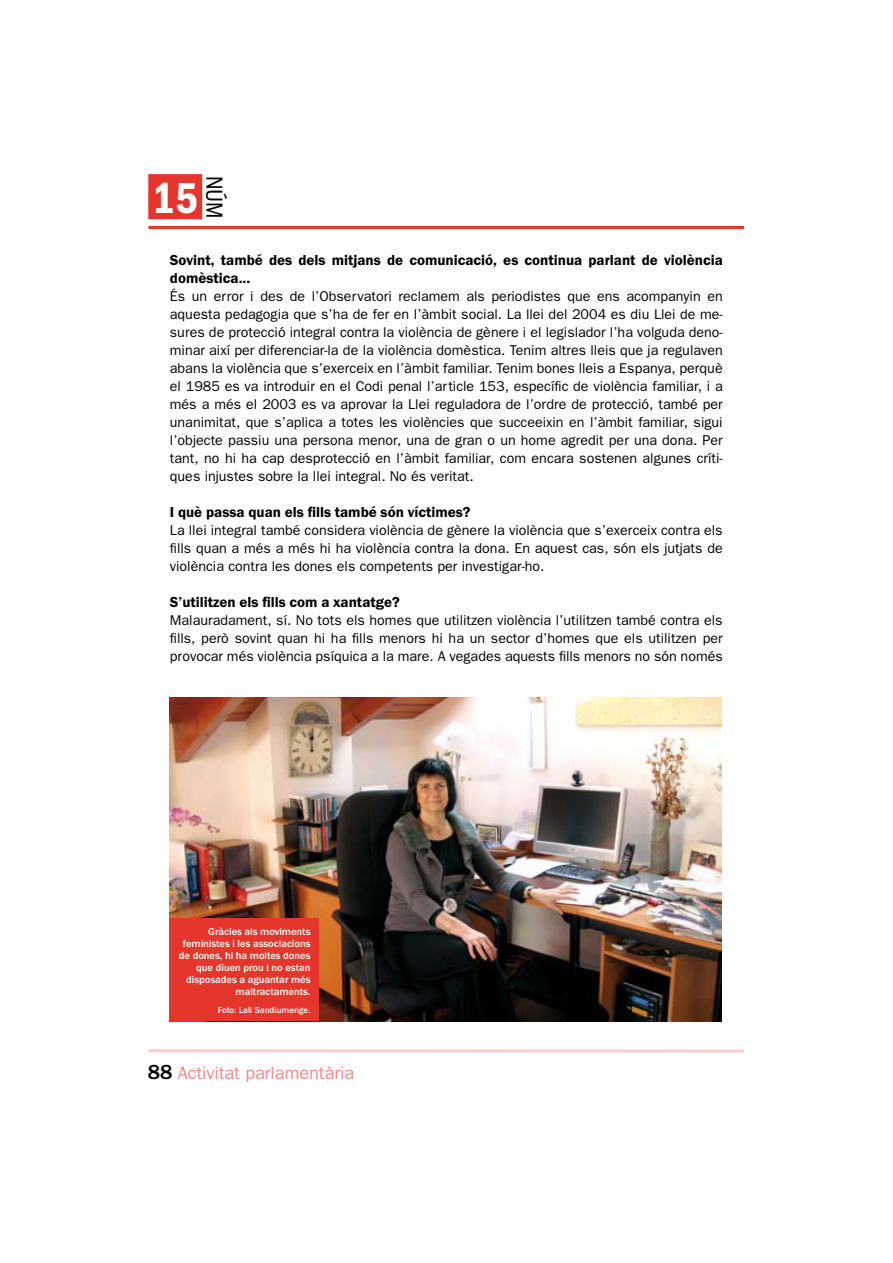
<style>
.page{position:relative;width:893px;height:1263px;background:#fff}
.page>*{position:absolute;margin:0;border:0;box-sizing:border-box;transform-origin:0 0}
.t1{font:600 condensed 45px "Franklin Gothic";color:#fff}
.t2{font:condensed 24px "Franklin Gothic";color:#000}
.t3{font:18px "Franklin Gothic";color:#ef8987}
.t4{font:600 15px/18px "Franklin Gothic";color:#000}
.t5{font:14.25px/18px "Franklin Gothic";color:#000;text-align:justify}
.t6{font:500 10.5px/12px "Franklin Gothic";color:#fff;text-align:right}
.t7{font:500 9px "Franklin Gothic";color:#fff}
.s1{font-weight:500;font-size:21px;color:#000}
</style>
<div class="page">
<svg style="left:148px;top:1049px;width:596px;height:4px;background:#f9d9d9"></svg>
<div style="left:148px;top:174px;width:54px;height:45px;background:#e5352c"></div>
<hr style="left:148px;top:226px;width:596px;height:3px;background:#e5352c">
<img style="left:170px;top:697px;width:551px;height:324px">
<div style="left:170px;top:919px;width:149px;height:102px;background:#e5352c"></div>
<h1 class="t1" style="left:152px;top:183px;width:47px">15</h1>
<h2 class="t2" style="left:222px;top:176px;width:44px;rotate:90deg">NÚM</h2>
<p class="t4" style="left:170px;top:252px;width:554px">Sovint, també des dels mitjans de comunicació, es continua parlant de violència domèstica...</p>
<p class="t5" style="left:170px;top:289px;width:554px">És un error i des de l’Observatori reclamem als periodistes que ens acompanyin en aquesta pedagogia que s’ha de fer en l’àmbit social. La llei del 2004 es diu Llei de me&shy;sures de protecció integral contra la violència de gènere i el legislador l’ha volguda deno&shy;minar així per diferenciar-la de la violència domèstica. Tenim altres lleis que ja regulaven abans la violència que s’exerceix en l’àmbit familiar. Tenim bones lleis a Espanya, perquè el 1985 es va introduir en el Codi penal l’article 153, específic de violència familiar, i a més a més el 2003 es va aprovar la Llei reguladora de l’ordre de protecció, també per unanimitat, que s’aplica a totes les violències que succeeixin en l’àmbit familiar, sigui l’objecte passiu una persona menor, una de gran o un home agredit per una dona. Per tant, no hi ha cap desprotecció en l’àmbit familiar, com encara sostenen algunes críti&shy;ques injustes sobre la llei integral. No és veritat.</p>
<p class="t4" style="left:170px;top:504px;width:302px">I què passa quan els fills també són víctimes?</p>
<p class="t5" style="left:170px;top:523px;width:554px">La llei integral també considera violència de gènere la violència que s’exerceix contra els fills quan a més a més hi ha violència contra la dona. En aquest cas, són els jutjats de violència contra les dones els competents per investigar-ho.</p>
<p class="t4" style="left:170px;top:594px;width:231px">S’utilitzen els fills com a xantatge?</p>
<p class="t5" style="left:170px;top:613px;width:554px">Malauradament, sí. No tots els homes que utilitzen violència l’utilitzen també contra els fills, però sovint quan hi ha fills menors hi ha un sector d’homes que els utilitzen per provocar més violència psíquica a la mare. A vegades aquests fills menors no són només</p>
<p class="t6" style="left:179px;top:927px;width:133px">Gràcies als moviments feministes i les associacions de dones, hi ha moltes dones que diuen prou i no estan disposades a aguantar més maltractaments.</p>
<p class="t7" style="left:218px;top:1006px;width:94px">Foto: Lali Sandiumenge.</p>
<p class="t3" style="left:148px;top:1066px;width:208px"><span class="s1">88</span> Activitat parlamentària</p>
</div>
